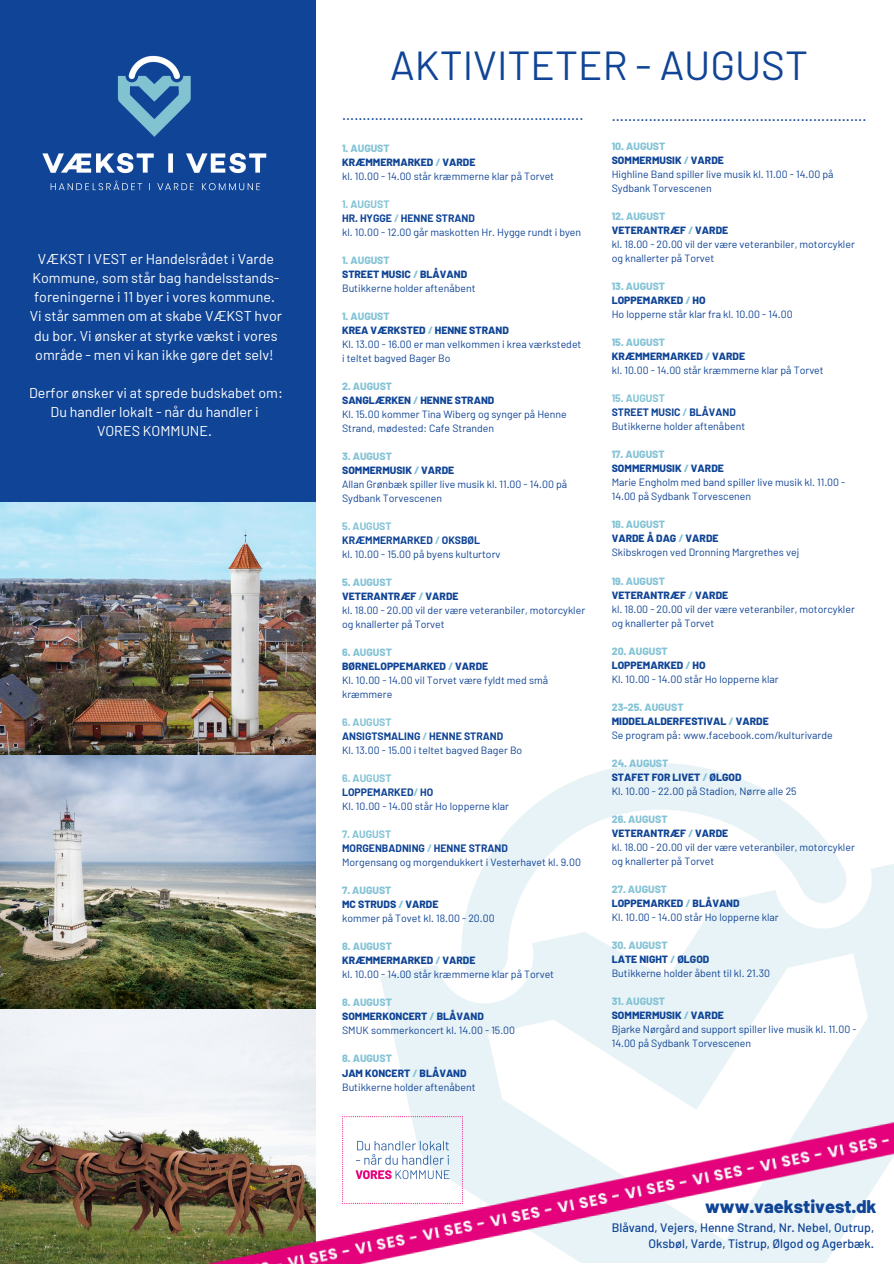
<style>
.page{position:relative;width:894px;height:1264px;background:#fff}
.page>*{position:absolute;margin:0;border:0;box-sizing:border-box;transform-origin:0 0}
.t1{font:40.5px "Barlow";color:#0f4496}
.t2{font:800 18.3px "Barlow";color:#0f4496}
.t3{font:15px "Barlow";color:#0f4496}
.t4{font:14.25px/19.2px "Barlow";color:#fff;text-align:center}
.t5{font:500 12.3px/16.4px "Barlow";color:#0f4496;text-align:right}
.t6{font:10.5px/14px "Barlow";color:#0f4496}
.t7{font:800 10.5px "Barlow";color:#0f4496}
.t8{font:800 10.5px "Barlow";color:#84c3d6}
.t9{font:700 10.5px "Barlow";color:#0f4496}
.t10{font:700 10.5px "Barlow";color:#84c3d6}
.s1{color:#84c3d6}
</style>
<div class="page">
<img style="left:315px;top:316px;width:578px;height:779px">
<img style="left:0;top:501px;width:315px;height:762px">
<div style="left:0;top:0;width:315px;height:501px;background:#0f4496"></div>
<img style="left:42px;top:55px;width:225px;height:136px">
<img style="left:121px;top:1095px;width:772px;height:168px">
<img style="left:342px;top:1116px;width:120px;height:87px">
<p class="t4" style="left:30px;top:249px;width:253px">VÆKST I VEST er Handelsrådet i Varde Kommune, som står bag handelsstands&shy;foreningerne i 11 byer i vores kommune.<br>Vi står sammen om at skabe VÆKST hvor du bor. Vi ønsker at styrke vækst i vores område - men vi kan ikke gøre det selv!</p>
<p class="t4" style="left:29px;top:383px;width:255px">Derfor ønsker vi at sprede budskabet om:<br>Du handler lokalt - når du handler i<br>VORES KOMMUNE.</p>
<p class="t1" style="left:390px;top:39px;width:419px">AKTIVITETER - AUGUST</p>
<p class="t3" style="left:342px;top:105px;width:243px">...........................................................</p>
<p class="t8" style="left:342px;top:141px;width:49px">1. AUGUST</p>
<p class="t7" style="left:342px;top:155px;width:135px">KRÆMMERMARKED <span class="s1">/</span> VARDE</p>
<p class="t6" style="left:342px;top:169px;width:213px">kl. 10.00 - 14.00 står kræmmerne klar på Torvet</p>
<p class="t10" style="left:342px;top:197px;width:49px">1. AUGUST</p>
<p class="t9" style="left:342px;top:211px;width:134px">HR. HYGGE <span class="s1">/</span> HENNE STRAND</p>
<p class="t6" style="left:342px;top:225px;width:240px">kl. 10.00 - 12.00 går maskotten Hr. Hygge rundt i byen</p>
<p class="t8" style="left:342px;top:253px;width:49px">1. AUGUST</p>
<p class="t7" style="left:342px;top:267px;width:127px">STREET MUSIC <span class="s1">/</span> BLÅVAND</p>
<p class="t6" style="left:342px;top:281px;width:135px">Butikkerne holder aftenåbent</p>
<p class="t8" style="left:342px;top:309px;width:49px">1. AUGUST</p>
<p class="t7" style="left:342px;top:323px;width:168px">KREA VÆRKSTED <span class="s1">/</span> HENNE STRAND</p>
<p class="t6" style="left:342px;top:337px;width:241px">Kl. 13.00 - 16.00 er man velkommen i krea værkstedet i teltet bagved Bager Bo</p>
<p class="t8" style="left:342px;top:379px;width:52px">2. AUGUST</p>
<p class="t7" style="left:342px;top:393px;width:154px">SANGLÆRKEN <span class="s1">/</span> HENNE STRAND</p>
<p class="t6" style="left:342px;top:407px;width:226px">Kl. 15.00 kommer Tina Wiberg og synger på Henne<br>Strand, mødested: Cafe Stranden</p>
<p class="t8" style="left:342px;top:449px;width:51px">3. AUGUST</p>
<p class="t7" style="left:342px;top:463px;width:114px">SOMMERMUSIK <span class="s1">/</span> VARDE</p>
<p class="t6" style="left:342px;top:477px;width:226px">Allan Grønbæk spiller live musik kl. 11.00 - 14.00 på<br>Sydbank Torvescenen</p>
<p class="t10" style="left:342px;top:519px;width:51px">5. AUGUST</p>
<p class="t9" style="left:342px;top:533px;width:140px">KRÆMMERMARKED <span class="s1">/</span> OKSBØL</p>
<p class="t6" style="left:342px;top:547px;width:160px">kl. 10.00 - 15.00 på byens kulturtorv</p>
<p class="t8" style="left:342px;top:575px;width:51px">5. AUGUST</p>
<p class="t7" style="left:342px;top:589px;width:118px">VETERANTRÆF <span class="s1">/</span> VARDE</p>
<p class="t6" style="left:342px;top:603px;width:244px">kl. 18.00 - 20.00 vil der være veteranbiler, motorcykler og knallerter på Torvet</p>
<p class="t8" style="left:342px;top:645px;width:51px">6. AUGUST</p>
<p class="t7" style="left:342px;top:659px;width:148px">BØRNELOPPEMARKED <span class="s1">/</span> VARDE</p>
<p class="t6" style="left:342px;top:673px;width:207px">Kl. 10.00 - 14.00 vil Torvet være fyldt med små kræmmere</p>
<p class="t10" style="left:342px;top:715px;width:51px">6. AUGUST</p>
<p class="t9" style="left:342px;top:729px;width:163px">ANSIGTSMALING <span class="s1">/</span> HENNE STRAND</p>
<p class="t6" style="left:342px;top:743px;width:182px">Kl. 13.00 - 15.00 i teltet bagved Bager Bo</p>
<p class="t10" style="left:342px;top:771px;width:51px">6. AUGUST</p>
<p class="t9" style="left:342px;top:785px;width:93px">LOPPEMARKED<span class="s1">/</span> HO</p>
<p class="t6" style="left:342px;top:799px;width:168px">Kl. 10.00 - 14.00 står Ho lopperne klar</p>
<p class="t10" style="left:342px;top:827px;width:51px">7. AUGUST</p>
<p class="t9" style="left:342px;top:841px;width:167px">MORGENBADNING <span class="s1">/</span> HENNE STRAND</p>
<p class="t6" style="left:342px;top:855px;width:240px">Morgensang og morgendukkert i Vesterhavet kl. 9.00</p>
<p class="t8" style="left:342px;top:883px;width:51px">7. AUGUST</p>
<p class="t7" style="left:342px;top:897px;width:98px">MC STRUDS <span class="s1">/</span> VARDE</p>
<p class="t6" style="left:342px;top:911px;width:154px">kommer på Tovet kl. 18.00 - 20.00</p>
<p class="t8" style="left:342px;top:939px;width:51px">8. AUGUST</p>
<p class="t7" style="left:342px;top:953px;width:135px">KRÆMMERMARKED <span class="s1">/</span> VARDE</p>
<p class="t6" style="left:342px;top:967px;width:213px">kl. 10.00 - 14.00 står kræmmerne klar på Torvet</p>
<p class="t8" style="left:342px;top:995px;width:51px">8. AUGUST</p>
<h2 class="t7" style="left:342px;top:1009px;width:143px">SOMMERKONCERT <span class="s1">/</span> BLÅVAND</h2>
<p class="t6" style="left:342px;top:1023px;width:174px">SMUK sommerkoncert kl. 14.00 - 15.00</p>
<p class="t8" style="left:342px;top:1051px;width:51px">8. AUGUST</p>
<p class="t7" style="left:342px;top:1065px;width:126px">JAM KONCERT <span class="s1">/</span> BLÅVAND</p>
<p class="t6" style="left:342px;top:1079px;width:135px">Butikkerne holder aftenåbent</p>
<p class="t3" style="left:611px;top:105px;width:256px">..............................................................</p>
<p class="t8" style="left:611px;top:140px;width:55px">10. AUGUST</p>
<p class="t7" style="left:611px;top:154px;width:114px">SOMMERMUSIK <span class="s1">/</span> VARDE</p>
<p class="t6" style="left:611px;top:167px;width:223px">Highline Band spiller live musik kl. 11.00 - 14.00 på<br>Sydbank Torvescenen</p>
<p class="t8" style="left:611px;top:210px;width:55px">12. AUGUST</p>
<p class="t7" style="left:611px;top:224px;width:118px">VETERANTRÆF <span class="s1">/</span> VARDE</p>
<p class="t6" style="left:611px;top:237px;width:244px">kl. 18.00 - 20.00 vil der være veteranbiler, motorcykler og knallerter på Torvet</p>
<p class="t8" style="left:611px;top:280px;width:55px">13. AUGUST</p>
<p class="t7" style="left:611px;top:294px;width:95px">LOPPEMARKED <span class="s1">/</span> HO</p>
<p class="t6" style="left:611px;top:307px;width:182px">Ho lopperne står klar fra kl. 10.00 - 14.00</p>
<p class="t8" style="left:611px;top:336px;width:55px">15. AUGUST</p>
<p class="t7" style="left:611px;top:350px;width:135px">KRÆMMERMARKED <span class="s1">/</span> VARDE</p>
<p class="t6" style="left:611px;top:363px;width:213px">kl. 10.00 - 14.00 står kræmmerne klar på Torvet</p>
<p class="t10" style="left:611px;top:392px;width:55px">15. AUGUST</p>
<p class="t9" style="left:611px;top:406px;width:126px">STREET MUSIC <span class="s1">/</span> BLÅVAND</p>
<p class="t6" style="left:611px;top:419px;width:135px">Butikkerne holder aftenåbent</p>
<p class="t8" style="left:611px;top:448px;width:54px">17. AUGUST</p>
<p class="t7" style="left:611px;top:462px;width:114px">SOMMERMUSIK <span class="s1">/</span> VARDE</p>
<p class="t6" style="left:611px;top:475px;width:235px">Marie Engholm med band spiller live musik kl. 11.00 -<br>14.00 på Sydbank Torvescenen</p>
<p class="t8" style="left:611px;top:518px;width:55px">18. AUGUST</p>
<p class="t7" style="left:611px;top:532px;width:108px">VARDE Å DAG <span class="s1">/</span> VARDE</p>
<p class="t6" style="left:611px;top:545px;width:189px">Skibskrogen ved Dronning Margrethes vej</p>
<p class="t8" style="left:611px;top:574px;width:55px">19. AUGUST</p>
<p class="t7" style="left:611px;top:588px;width:118px">VETERANTRÆF <span class="s1">/</span> VARDE</p>
<p class="t6" style="left:611px;top:601px;width:244px">kl. 18.00 - 20.00 vil der være veteranbiler, motorcykler og knallerter på Torvet</p>
<p class="t8" style="left:611px;top:644px;width:58px">20. AUGUST</p>
<p class="t7" style="left:611px;top:658px;width:95px">LOPPEMARKED <span class="s1">/</span> HO</p>
<p class="t6" style="left:611px;top:671px;width:168px">Kl. 10.00 - 14.00 står Ho lopperne klar</p>
<p class="t8" style="left:611px;top:700px;width:73px">23-25. AUGUST</p>
<p class="t7" style="left:611px;top:714px;width:158px">MIDDELALDERFESTIVAL <span class="s1">/</span> VARDE</p>
<p class="t6" style="left:611px;top:727px;width:222px">Se program på: www.facebook.com/kulturivarde</p>
<p class="t8" style="left:611px;top:756px;width:58px">24. AUGUST</p>
<p class="t7" style="left:611px;top:770px;width:131px">STAFET FOR LIVET <span class="s1">/</span> ØLGOD</p>
<p class="t6" style="left:611px;top:783px;width:186px">Kl. 10.00 - 22.00 på Stadion, Nørre alle 25</p>
<p class="t8" style="left:611px;top:812px;width:57px">26. AUGUST</p>
<p class="t7" style="left:611px;top:826px;width:118px">VETERANTRÆF <span class="s1">/</span> VARDE</p>
<p class="t6" style="left:611px;top:839px;width:244px">kl. 18.00 - 20.00 vil der være veteranbiler, motorcykler og knallerter på Torvet</p>
<p class="t8" style="left:611px;top:882px;width:57px">27. AUGUST</p>
<p class="t7" style="left:611px;top:896px;width:129px">LOPPEMARKED <span class="s1">/</span> BLÅVAND</p>
<p class="t6" style="left:611px;top:909px;width:168px">Kl. 10.00 - 14.00 står Ho lopperne klar</p>
<p class="t8" style="left:611px;top:938px;width:57px">30. AUGUST</p>
<p class="t7" style="left:611px;top:952px;width:99px">LATE NIGHT <span class="s1">/</span> ØLGOD</p>
<p class="t6" style="left:611px;top:965px;width:160px">Butikkerne holder åbent til kl. 21.30</p>
<p class="t8" style="left:611px;top:994px;width:55px">31. AUGUST</p>
<p class="t7" style="left:611px;top:1008px;width:114px">SOMMERMUSIK <span class="s1">/</span> VARDE</p>
<p class="t6" style="left:611px;top:1021px;width:246px">Bjarke Nørgård and support spiller live musik kl. 11.00 -<br>14.00 på Sydbank Torvescenen</p>
<h3 class="t2" style="left:705px;top:1194px;width:173px">www.vaekstivest.dk</h3>
<h3 class="t5" style="left:611px;top:1218px;width:264px">Blåvand, Vejers, Henne Strand, Nr. Nebel, Outrup,<br>Oksbøl, Varde, Tistrup, Ølgod og Agerbæk.</h3>
</div>
